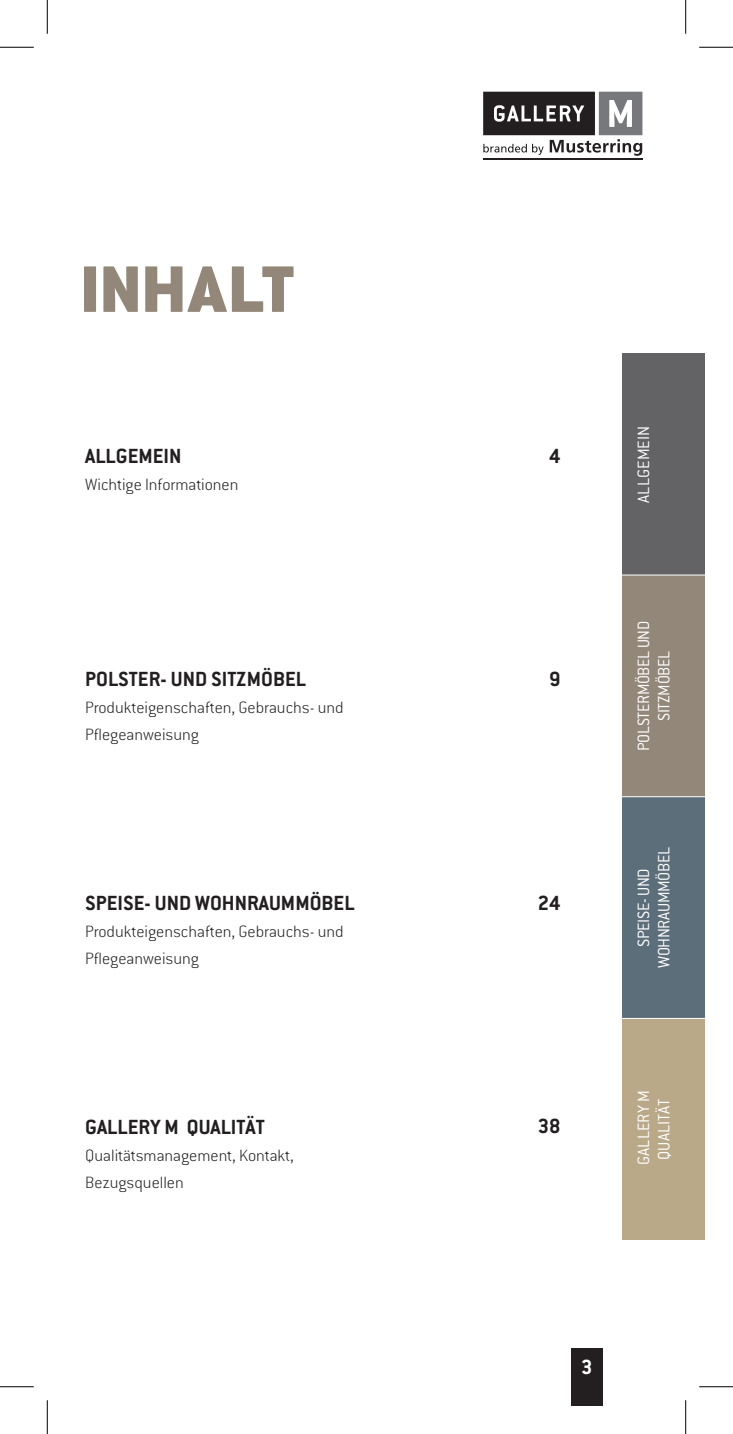
<style>
.page{position:relative;width:733px;height:1434px;background:#fff}
.page>*{position:absolute;margin:0;border:0;box-sizing:border-box;transform-origin:0 0}
.t1{font:900 72px "Conduit ITC Std";letter-spacing:.005em;color:#938779}
.t2{font:700 22.5px "Conduit ITC Std";color:#231f20}
.t3{font:700 22.5px "Conduit ITC Std";color:#fff}
.t4{font:200 18px/27px "Conduit ITC Std";color:#231f20}
.t5{font:300 18px/20.2px "Conduit ITC Std";letter-spacing:-.02em;color:#fff;text-align:center}
.t6{font:300 18px/20.2px "Conduit ITC Std";color:#fff}
</style>
<div class="page">
<div style="left:621px;top:575px;width:83px;height:222px;background:#938779"></div>
<div style="left:621px;top:797px;width:83px;height:222px;background:#5d6e7b"></div>
<div style="left:621px;top:1019px;width:83px;height:221px;background:#baa988"></div>
<div style="left:570px;top:1348px;width:32px;height:58px;background:#231f20"></div>
<div style="left:621px;top:353px;width:83px;height:222px;background:#636366"></div>
<div style="left:479px;top:88px;width:167px;height:75px;background:linear-gradient(to right,#fff,#fff)"></div>
<svg style="left:483px;top:92px;width:159px;height:64px"></svg>
<hr style="left:483px;top:158px;width:159px;height:1px;background:#231f20">
<hr style="left:616px;top:575px;width:88px;height:1px;background:#fff">
<hr style="left:616px;top:796px;width:88px;height:1px;background:#fff">
<hr style="left:616px;top:1018px;width:88px;height:1px;background:#fff">
<hr style="left:0;top:47px;width:34px;height:1px;background:#000">
<hr style="left:699px;top:47px;width:33px;height:1px;background:#000">
<hr style="left:0;top:1386px;width:34px;height:1px;background:#000">
<hr style="left:699px;top:1386px;width:33px;height:1px;background:#000">
<hr style="left:47px;top:0;width:1px;height:34px;background:#000">
<hr style="left:47px;top:1400px;width:1px;height:34px;background:#000">
<hr style="left:685px;top:0;width:1px;height:34px;background:#000">
<hr style="left:685px;top:1400px;width:1px;height:34px;background:#000">
<h1 class="t1" style="left:80px;top:250px;width:215px">INHALT</h1>
<p class="t2" style="left:85px;top:443px;width:98px">ALLGEMEIN</p>
<p class="t4" style="left:85px;top:471px;width:154px">Wichtige Informationen</p>
<p class="t2" style="left:85px;top:665px;width:222px">POLSTER- UND SITZMÖBEL</p>
<p class="t4" style="left:85px;top:693px;width:259px">Produkteigenschaften, Gebrauchs- und<br>Pflegeanweisung</p>
<p class="t2" style="left:85px;top:889px;width:271px">SPEISE- UND WOHNRAUMMÖBEL</p>
<p class="t4" style="left:85px;top:917px;width:259px">Produkteigenschaften, Gebrauchs- und<br>Pflegeanweisung</p>
<p class="t2" style="left:85px;top:1113px;width:181px">GALLERY M QUALITÄT</p>
<p class="t4" style="left:85px;top:1141px;width:210px">Qualitätsmanagement, Kontakt,<br>Bezugsquellen</p>
<p class="t2" style="left:549px;top:443px;width:13px">4</p>
<p class="t2" style="left:549px;top:666px;width:13px">9</p>
<p class="t2" style="left:537px;top:889px;width:24px">24</p>
<p class="t2" style="left:537px;top:1112px;width:24px">38</p>
<p class="t6" style="left:632px;top:503px;width:78px;rotate:-90deg">ALLGEMEIN</p>
<p class="t5" style="left:632px;top:751px;width:132px;rotate:-90deg">POLSTERMÖBEL UND<br>SITZMÖBEL</p>
<p class="t5" style="left:632px;top:968px;width:123px;rotate:-90deg">SPEISE- UND<br>WOHNRAUMMÖBEL</p>
<p class="t6" style="left:632px;top:1165px;width:76px;rotate:-90deg">GALLERY M<br>QUALITÄT</p>
<p class="t3" style="left:580px;top:1353px;width:13px">3</p>
</div>
